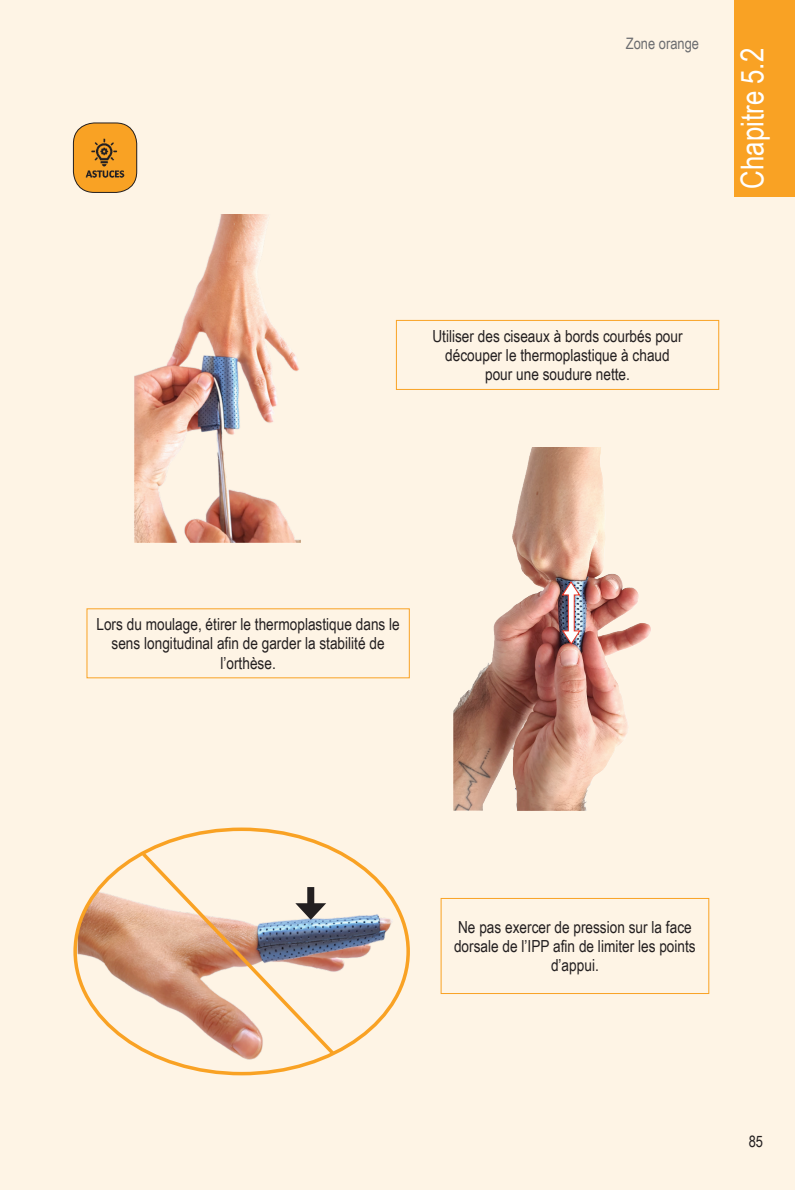
<style>
.page{position:relative;width:795px;height:1190px;background:#fff}
.page>*{position:absolute;margin:0;border:0;box-sizing:border-box;transform-origin:0 0}
.t1{font:31.5px "Arial Narrow";color:#fff}
.t2{font:16.62px/19.2px "Arial Narrow";color:#231f20;text-align:center}
.t3{font:15.75px "Arial Narrow";color:#6c6d70}
.t4{font:15.75px "Arial Narrow";color:#231f20}
</style>
<div class="page">
<div style="left:0;top:0;width:794px;height:1190px;background:#fef4e5"></div>
<div style="left:733px;top:0;width:61px;height:196px;background:#f9a224"></div>
<div style="left:73px;top:123px;width:64px;height:69px;background:#f9a224;border-radius:21px"></div>
<img style="left:73px;top:126px;width:64px;height:63px">
<div style="left:73px;top:123px;width:64px;height:70px;border:1px solid #231f20;border-radius:21px"></div>
<img style="left:134px;top:215px;width:167px;height:327px">
<div style="left:396px;top:320px;width:322px;height:70px;border:1px solid #f9a224"></div>
<img style="left:453px;top:447px;width:198px;height:364px">
<div style="left:440px;top:898px;width:268px;height:96px;border:1px solid #f9a224"></div>
<img style="left:77px;top:872px;width:328px;height:197px">
<svg style="left:138px;top:849px;width:200px;height:210px"></svg>
<div style="left:307px;top:887px;width:7px;height:22px;background:#231f20"></div>
<svg style="left:295px;top:903px;width:31px;height:17px"></svg>
<svg style="left:560px;top:580px;width:21px;height:65px"></svg>
<p class="t3" style="left:625px;top:32px;width:75px">Zone orange</p>
<h1 class="t1" style="left:728px;top:189px;width:142px;rotate:-90deg">Chapitre 5.2</h1>
<p class="t2" style="left:432px;top:326px;width:252px">Utiliser des ciseaux à bords courbés pour découper le thermoplastique à chaud pour une soudure nette.</p>
<p class="t2" style="left:96px;top:614px;width:305px">Lors du moulage, étirer le thermoplastique dans le sens longitudinal afin de garder la stabilité de l’orthèse.</p>
<p class="t2" style="left:454px;top:916px;width:243px">Ne pas exercer de pression sur la face dorsale de l’IPP afin de limiter les points d’appui.</p>
<p class="t4" style="left:748px;top:1130px;width:16px">85</p>
</div>
